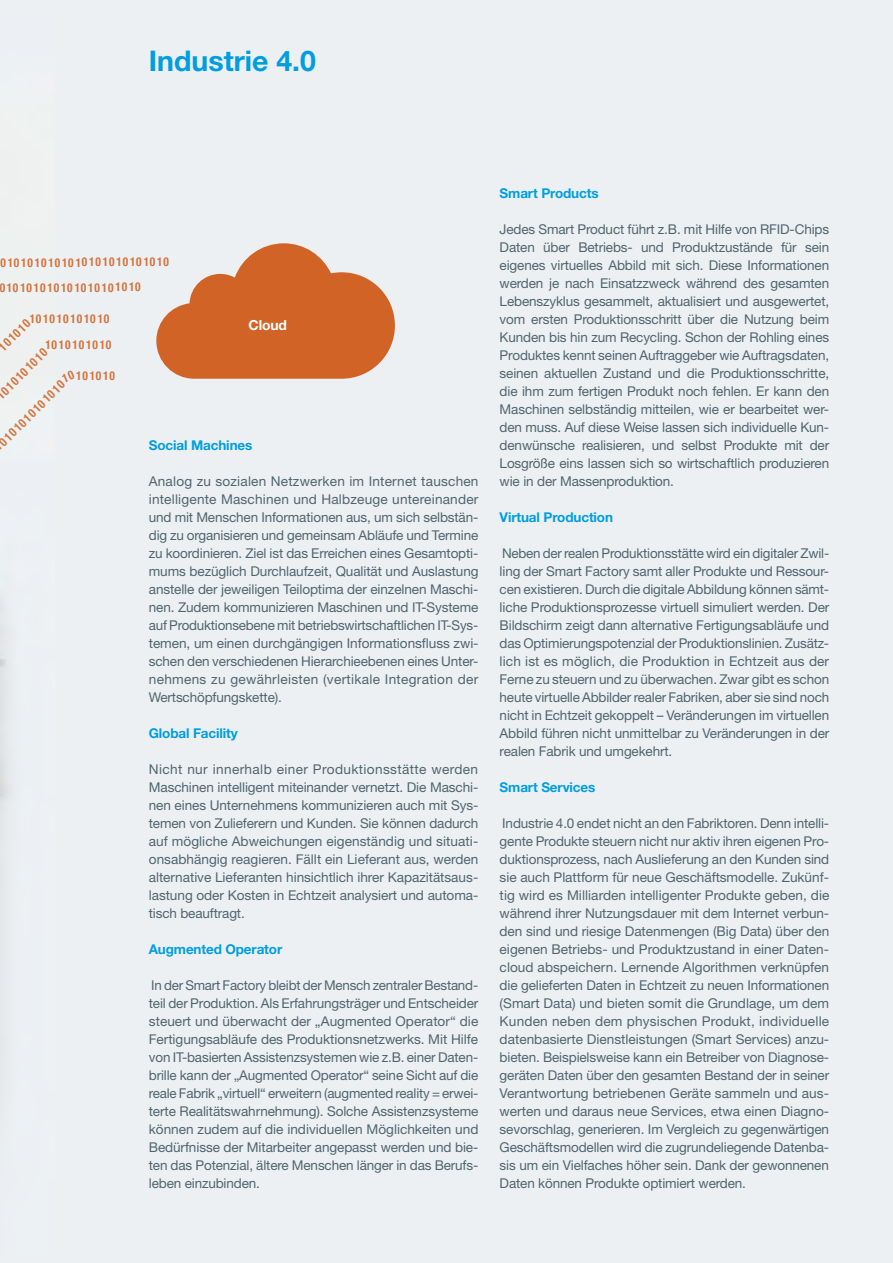
<style>
.page{position:relative;width:893px;height:1263px;background:#ecf0f2}
.page>*{position:absolute;margin:0;border:0;box-sizing:border-box;transform-origin:0 0}
.t1{font:700 28.5px "Helvetica Neue LT Std";color:#009ee0}
.t2{font:700 13.8px "Helvetica Neue LT Std";letter-spacing:-.01em;color:#fff}
.t3{font:13.5px/18px "Helvetica Neue LT Std";letter-spacing:-.01em;color:#51656f;text-align:justify}
.t4{font:700 13.5px "Helvetica Neue LT Std";letter-spacing:-.01em;color:#009ee0}
.t5{font:700 condensed 12.3px "Helvetica Neue LT Com";letter-spacing:.06em;color:rgb(207 84 17/.9);scale:.94 1}
.t6{font:700 condensed 12.3px "Helvetica Neue LT Com";letter-spacing:.1em;color:rgb(207 84 17/.9);scale:.94 1}
.t7{font:700 condensed 12.3px "Helvetica Neue LT Com";letter-spacing:.105em;color:rgb(207 84 17/.9);scale:.94 1}
</style>
<div class="page">
<svg style="left:156px;top:243px;width:239px;height:136px"></svg>
<p class="t1" style="left:149px;top:44px;width:169px">Industrie 4.0</p>
<p class="t6" style="left:0;top:255px;width:181px">0101010101010101010101010</p>
<p class="t7" style="left:-1px;top:280px;width:152px">010101010101010101010</p>
<p class="t5" style="left:30px;top:311px;width:86px">101010101010</p>
<p class="t5" style="left:-4px;top:343px;width:43px;rotate:-45deg">101010</p>
<p class="t5" style="left:45px;top:337px;width:72px">1010101010</p>
<p class="t5" style="left:-7px;top:392px;width:72px;rotate:-45deg">1010101010</p>
<p class="t5" style="left:76px;top:369px;width:43px">101010</p>
<p class="t5" style="left:-4px;top:439px;width:94px;rotate:-45deg">0101010101010</p>
<p class="t2" style="left:249px;top:317px;width:40px">Cloud</p>
<p class="t4" style="left:149px;top:436px;width:105px">Social Machines</p>
<p class="t3" style="left:149px;top:472px;width:331px">Analog zu sozialen Netzwerken im Internet tauschen intelligente Maschinen und Halbzeuge untereinander und mit Menschen Informationen aus, um sich selbstän&shy;dig zu organisieren und gemeinsam Abläufe und Termine zu koordinieren. Ziel ist das Erreichen eines Gesamtopti&shy;mums bezüglich Durchlaufzeit, Qualität und Auslastung anstelle der jeweiligen Teiloptima der einzelnen Maschi&shy;nen. Zudem kommunizieren Maschinen und IT-Systeme auf Produktionsebene mit betriebswirtschaftlichen IT-Sys&shy;temen, um einen durchgängigen Informationsfluss zwi&shy;schen den verschiedenen Hierarchieebenen eines Unter&shy;nehmens zu gewährleisten (vertikale Integration der Wertschöpfungskette).</p>
<p class="t4" style="left:149px;top:724px;width:91px">Global Facility</p>
<p class="t3" style="left:149px;top:760px;width:331px">Nicht nur innerhalb einer Produktionsstätte werden Maschinen intelligent miteinander vernetzt. Die Maschi&shy;nen eines Unternehmens kommunizieren auch mit Sys&shy;temen von Zulieferern und Kunden. Sie können dadurch auf mögliche Abweichungen eigenständig und situati&shy;onsabhängig reagieren. Fällt ein Lieferant aus, werden alternative Lieferanten hinsichtlich ihrer Kapazitätsaus&shy;lastung oder Kosten in Echtzeit analysiert und automa&shy;tisch beauftragt.</p>
<p class="t4" style="left:149px;top:940px;width:135px">Augmented Operator</p>
<p class="t3" style="left:149px;top:976px;width:331px">In der Smart Factory bleibt der Mensch zentraler Bestand&shy;teil der Produktion. Als Erfahrungsträger und Entscheider steuert und überwacht der „Augmented Operator“ die Fertigungsabläufe des Produktionsnetzwerks. Mit Hilfe von IT-basierten Assistenzsystemen wie z.B. einer Daten&shy;brille kann der „Augmented Operator“ seine Sicht auf die reale Fabrik „virtuell“ erweitern (augmented reality = erwei&shy;terte Realitätswahrnehmung). Solche Assistenzsysteme können zudem auf die individuellen Möglichkeiten und Bedürfnisse der Mitarbeiter angepasst werden und bie&shy;ten das Potenzial, ältere Menschen länger in das Berufs&shy;leben einzubinden.</p>
<p class="t4" style="left:500px;top:184px;width:101px">Smart Products</p>
<p class="t3" style="left:500px;top:220px;width:331px">Jedes Smart Product führt z.B. mit Hilfe von RFID-Chips Daten über Betriebs- und Produktzustände für sein eigenes virtuelles Abbild mit sich. Diese Informationen werden je nach Einsatzzweck während des gesamten Lebenszyklus gesammelt, aktualisiert und ausgewertet, vom ersten Produktionsschritt über die Nutzung beim Kunden bis hin zum Recycling. Schon der Rohling eines Produktes kennt seinen Auftraggeber wie Auftragsdaten, seinen aktuellen Zustand und die Produktionsschritte, die ihm zum fertigen Produkt noch fehlen. Er kann den Maschinen selbständig mitteilen, wie er bearbeitet wer&shy;den muss. Auf diese Weise lassen sich individuelle Kun&shy;denwünsche realisieren, und selbst Produkte mit der Losgröße eins lassen sich so wirtschaftlich produzieren wie in der Massenproduktion.</p>
<p class="t4" style="left:500px;top:508px;width:115px">Virtual Production</p>
<p class="t3" style="left:500px;top:544px;width:331px">Neben der realen Produktionsstätte wird ein digitaler Zwil&shy;ling der Smart Factory samt aller Produkte und Ressour&shy;cen existieren. Durch die digitale Abbildung können sämt&shy;liche Produktionsprozesse virtuell simuliert werden. Der Bildschirm zeigt dann alternative Fertigungsabläufe und das Optimierungspotenzial der Produktionslinien. Zusätz&shy;lich ist es möglich, die Produktion in Echtzeit aus der Ferne zu steuern und zu überwachen. Zwar gibt es schon heute virtuelle Abbilder realer Fabriken, aber sie sind noch nicht in Echtzeit gekoppelt – Veränderungen im virtuellen Abbild führen nicht unmittelbar zu Veränderungen in der realen Fabrik und umgekehrt.</p>
<p class="t4" style="left:500px;top:778px;width:97px">Smart Services</p>
<p class="t3" style="left:500px;top:814px;width:331px">Industrie 4.0 endet nicht an den Fabriktoren. Denn intelli&shy;gente Produkte steuern nicht nur aktiv ihren eigenen Pro&shy;duktionsprozess, nach Auslieferung an den Kunden sind sie auch Plattform für neue Geschäftsmodelle. Zukünf&shy;tig wird es Milliarden intelligenter Produkte geben, die während ihrer Nutzungsdauer mit dem Internet verbun&shy;den sind und riesige Datenmengen (Big Data) über den eigenen Betriebs- und Produktzustand in einer Daten&shy;cloud abspeichern. Lernende Algorithmen verknüpfen die gelieferten Daten in Echtzeit zu neuen Informationen (Smart Data) und bieten somit die Grundlage, um dem Kunden neben dem physischen Produkt, individuelle datenbasierte Dienstleistungen (Smart Services) anzu&shy;bieten. Beispielsweise kann ein Betreiber von Diagnose&shy;geräten Daten über den gesamten Bestand der in seiner Verantwortung betriebenen Geräte sammeln und aus&shy;werten und daraus neue Services, etwa einen Diagno&shy;sevorschlag, generieren. Im Vergleich zu gegenwärtigen Geschäftsmodellen wird die zugrundeliegende Datenba&shy;sis um ein Vielfaches höher sein. Dank der gewonnenen Daten können Produkte optimiert werden.</p>
</div>
